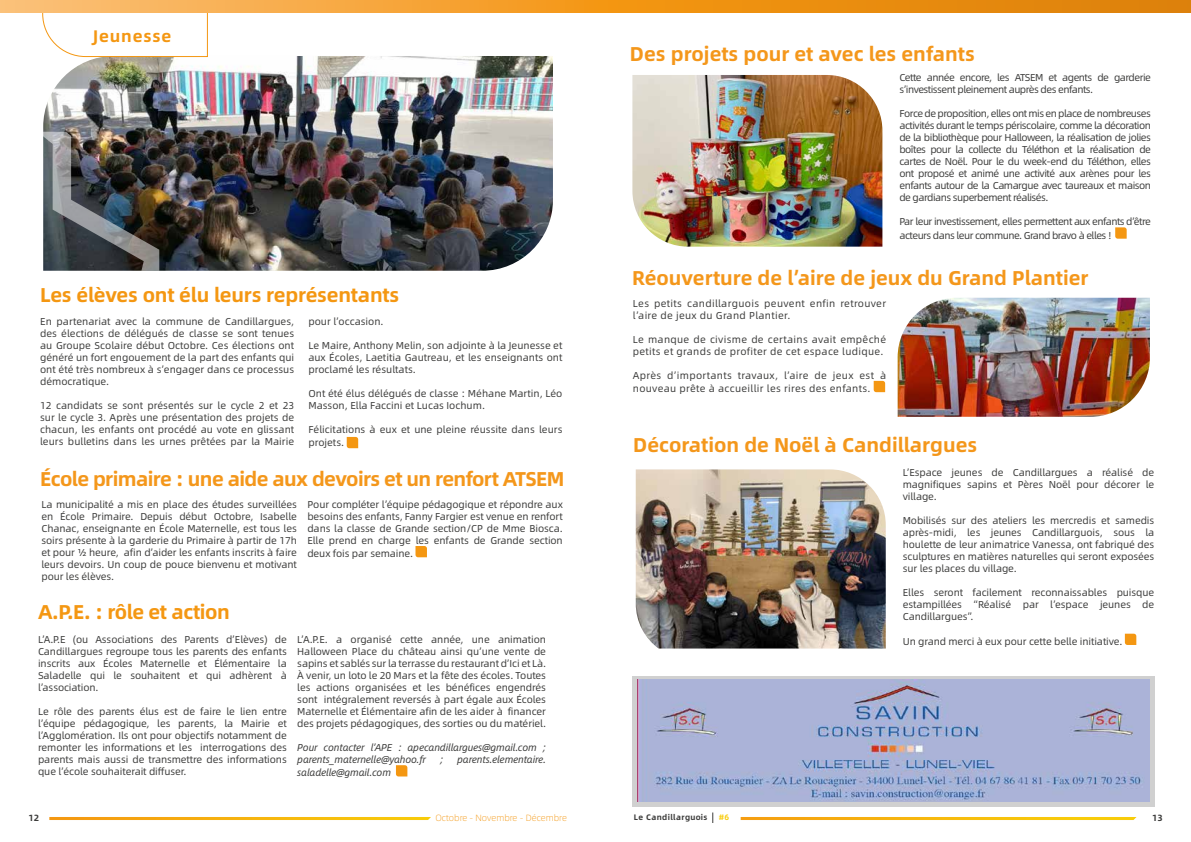
<style>
.page{position:relative;width:1191px;height:842px;background:#fff}
.page>*{position:absolute;margin:0;border:0;box-sizing:border-box;transform-origin:0 0}
.t1{font:700 20px "Alibaba Sans";color:#f4971b}
.t2{font:700 20px "Alibaba Sans";letter-spacing:-.01em;color:#f49712}
.t3{font:700 20px "Alibaba Sans";letter-spacing:-.03em;color:#f4971b}
.t4{font:700 16.7px "Alibaba Sans";letter-spacing:.05em;color:#f49712}
.t5{font:10px/12px "Alibaba Sans";letter-spacing:-.01em;color:#3c3c3b;text-align:justify}
.t6{font:10px/12px "Alibaba Sans";letter-spacing:.03em;color:#3c3c3b}
.t7{font:10px/12px "Alibaba Sans";letter-spacing:-.05em;color:#3c3c3b}
.t8{font:italic 10px/12px "Alibaba Sans";letter-spacing:-.01em;color:#3c3c3b}
.t9{font:300 9px "Alibaba Sans";color:#f49712}
.t10{font:700 9px "Alibaba Sans";color:#3c3c3b}
.t11{font:700 8px "Alibaba Sans";letter-spacing:.05em;color:#3c3c3b}
.t12{font:700 8px "Alibaba Sans";color:#f8cc0a}
</style>
<div class="page">
<svg style="left:1115px;top:227px;width:11px;height:12px"></svg>
<img style="left:632px;top:75px;width:250px;height:172px">
<svg style="left:873px;top:381px;width:12px;height:11px"></svg>
<img style="left:897px;top:298px;width:253px;height:119px">
<svg style="left:1124px;top:634px;width:12px;height:11px"></svg>
<svg style="left:658px;top:648px;width:227px;height:1px"></svg>
<img style="left:636px;top:469px;width:249px;height:179px">
<svg style="left:347px;top:437px;width:11px;height:11px"></svg>
<svg style="left:415px;top:546px;width:12px;height:11px"></svg>
<div style="left:632px;top:676px;width:522px;height:131px;background:linear-gradient(to right,#d0d0d0,#d0d0d0)"></div>
<img style="left:637px;top:680px;width:512px;height:121px">
<img style="left:43px;top:56px;width:510px;height:215px">
<svg style="left:42px;top:12px;width:166px;height:45px"></svg>
<svg style="left:0;top:0;width:1191px;height:12px;background:#ef9c2c"></svg>
<svg style="left:49px;top:817px;width:382px;height:3px"></svg>
<svg style="left:740px;top:817px;width:396px;height:3px"></svg>
<svg style="left:396px;top:765px;width:11px;height:11px"></svg>
<img style="left:43px;top:132px;width:116px;height:139px">
<h2 class="t4" style="left:93px;top:23px;width:79px">Jeunesse</h2>
<h1 class="t2" style="left:40px;top:279px;width:361px">Les élèves ont élu leurs représentants</h1>
<p class="t5" style="left:40px;top:315px;width:256px">En partenariat avec la commune de Candillargues, des élections de délégués de classe se sont tenues au Groupe Scolaire début Octobre. Ces élections ont généré un fort engouement de la part des enfants qui ont été très nombreux à s’engager dans ce processus démocratique.</p>
<p class="t5" style="left:40px;top:399px;width:256px">12 candidats se sont présentés sur le cycle 2 et 23 sur le cycle 3. Après une présentation des projets de chacun, les enfants ont procédé au vote en glissant leurs bulletins dans les urnes prêtées par la Mairie</p>
<p class="t5" style="left:308px;top:315px;width:77px">pour l’occasion.</p>
<p class="t5" style="left:308px;top:339px;width:255px">Le Maire, Anthony Melin, son adjointe à la Jeunesse et aux Écoles, Laetitia Gautreau, et les enseignants ont proclamé les résultats.</p>
<p class="t5" style="left:308px;top:387px;width:255px">Ont été élus délégués de classe : Méhane Martin, Léo<br>Masson, Ella Faccini et Lucas Iochum.</p>
<p class="t5" style="left:308px;top:422px;width:255px;line-height:13.3px">Félicitations à eux et une pleine réussite dans leurs projets.</p>
<h1 class="t3" style="left:40px;top:463px;width:526px">École primaire : une aide aux devoirs et un renfort ATSEM</h1>
<p class="t5" style="left:41px;top:498px;width:257px">La municipalité a mis en place des études surveillées en École Primaire. Depuis début Octobre, Isabelle Chanac, enseignante en École Maternelle, est tous les soirs présente à la garderie du Primaire à partir de 17h et pour ½ heure, afin d’aider les enfants inscrits à faire leurs devoirs. Un coup de pouce bienvenu et motivant pour les élèves.</p>
<p class="t5" style="left:307px;top:498px;width:257px">Pour compléter l’équipe pédagogique et répondre aux besoins des enfants, Fanny Fargier est venue en renfort dans la classe de Grande section/CP de Mme Biosca.<br>Elle prend en charge les enfants de Grande section</p>
<p class="t5" style="left:307px;top:547px;width:107px">deux fois par semaine.</p>
<h1 class="t2" style="left:38px;top:597px;width:193px">A.P.E. : rôle et action</h1>
<p class="t5" style="left:38px;top:633px;width:250px">L’A.P.E (ou Associations des Parents d’Elèves) de Candillargues regroupe tous les parents des enfants inscrits aux Écoles Maternelle et Élémentaire la Saladelle qui le souhaitent et qui adhèrent à l’association.</p>
<p class="t5" style="left:38px;top:705px;width:250px">Le rôle des parents élus est de faire le lien entre l’équipe pédagogique, les parents, la Mairie et l’Agglomération. Ils ont pour objectifs notamment de remonter les informations et les interrogations des parents mais aussi de transmettre des informations que l’école souhaiterait diffuser.</p>
<p class="t5" style="left:297px;top:633px;width:250px">L’A.P.E. a organisé cette année, une animation Halloween Place du château ainsi qu’une vente de sapins et sablés sur la terrasse du restaurant d’Ici et Là.<br>À venir, un loto le 20 Mars et la fête des écoles. Toutes les actions organisées et les bénéfices engendrés sont intégralement reversés à part égale aux Écoles Maternelle et Élémentaire afin de les aider à financer des projets pédagogiques, des sorties ou du matériel.</p>
<p class="t8" style="left:297px;top:741px;width:250px">Pour contacter l’APE : apecandillargues@gmail.com ; parents_maternelle@yahoo.fr</p>
<p class="t8" style="left:440px;top:753px;width:5px">;</p>
<p class="t8" style="left:457px;top:753px;width:90px">parents.elementaire.</p>
<p class="t8" style="left:297px;top:766px;width:95px">saladelle@gmail.com</p>
<h1 class="t1" style="left:630px;top:38px;width:346px">Des projets pour et avec les enfants</h1>
<p class="t7" style="left:899px;top:71px;width:253px">Cette année encore, les ATSEM et agents de garderie s’investissent pleinement auprès des enfants.</p>
<p class="t5" style="left:899px;top:107px;width:253px">Force de proposition, elles ont mis en place de nombreuses activités durant le temps périscolaire, comme la décoration de la bibliothèque pour Halloween, la réalisation de jolies boîtes pour la collecte du Téléthon et la réalisation de cartes de Noël. Pour le du week-end du Téléthon, elles ont proposé et animé une activité aux arènes pour les enfants autour de la Camargue avec taureaux et maison de gardians superbement réalisés.</p>
<p class="t7" style="left:899px;top:215px;width:253px;line-height:13.3px">Par leur investissement, elles permettent aux enfants d’être acteurs dans leur commune. Grand bravo à elles !</p>
<h1 class="t1" style="left:632px;top:262px;width:458px">Réouverture de l’aire de jeux du Grand Plantier</h1>
<p class="t6" style="left:633px;top:297px;width:255px">Les petits candillarguois peuvent enfin retrouver l’aire de jeux du Grand Plantier.</p>
<p class="t6" style="left:633px;top:333px;width:255px">Le manque de civisme de certains avait empêché petits et grands de profiter de cet espace ludique.</p>
<p class="t6" style="left:633px;top:368px;width:255px;line-height:13.3px">Après d’importants travaux, l’aire de jeux est à nouveau prête à accueillir les rires des enfants.</p>
<h1 class="t1" style="left:633px;top:429px;width:345px">Décoration de Noël à Candillargues</h1>
<p class="t5" style="left:902px;top:466px;width:253px">L’Espace jeunes de Candillargues a réalisé de magnifiques sapins et Pères Noël pour décorer le village.</p>
<p class="t5" style="left:902px;top:514px;width:253px">Mobilisés sur des ateliers les mercredis et samedis après-midi, les jeunes Candillarguois, sous la houlette de leur animatrice Vanessa, ont fabriqué des sculptures en matières naturelles qui seront exposées sur les places du village.</p>
<p class="t5" style="left:902px;top:586px;width:253px">Elles seront facilement reconnaissables puisque estampillées “Réalisé par l’espace jeunes de Candillargues”.</p>
<p class="t5" style="left:902px;top:635px;width:221px">Un grand merci à eux pour cette belle initiative.</p>
<p class="t10" style="left:28px;top:810px;width:12px">12</p>
<p class="t9" style="left:435px;top:811px;width:133px">Octobre - Novembre - Décembre</p>
<p class="t11" style="left:634px;top:811px;width:75px">Le Candillarguois</p>
<p class="t12" style="left:719px;top:811px;width:11px">#6</p>
<p class="t10" style="left:1152px;top:810px;width:12px">13</p>
</div>
